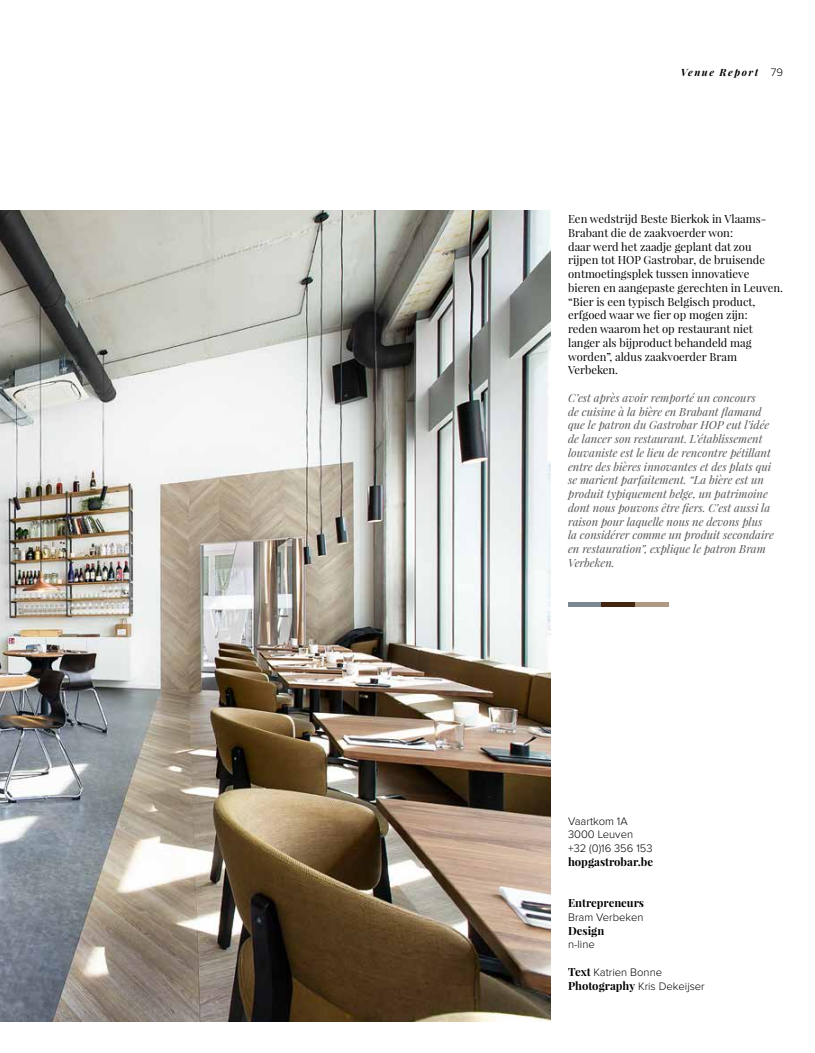
<style>
.page{position:relative;width:815px;height:1053px;background:#fff}
.page>*{position:absolute;margin:0;border:0;box-sizing:border-box;transform-origin:0 0}
.t1{font:italic 11.25px/13.8px "Playfair Display";color:#565655}
.t2{font:11.25px/13.8px "Playfair Display";color:#000}
.t3{font:300 11.25px/13.8px "Proxima Nova";color:#000}
.t4{font:700 11.25px "Playfair Display";color:#000}
.t5{font:italic 700 10px "Playfair Display";letter-spacing:.15em;color:#000}
.s1{font-family:"Proxima Nova";font-weight:300;font-style:normal;font-size:11.25px}
.s2{font-family:"Playfair Display";font-weight:700}
</style>
<div class="page">
<img style="left:0;top:211px;width:550px;height:809px">
<hr style="left:568px;top:602px;width:34px;height:4px;background:#7c8891">
<hr style="left:602px;top:602px;width:33px;height:4px;background:#44250f">
<hr style="left:635px;top:602px;width:34px;height:4px;background:#ae9a83">
<p class="t5" style="left:681px;top:65px;width:104px">Venue Report <span class="s1">79</span></p>
<p class="t2" style="left:568px;top:212px;width:216px">Een wedstrijd Beste Bierkok in Vlaams-Brabant die de zaakvoerder won:<br>daar werd het zaadje geplant dat zou rijpen tot HOP Gastrobar, de bruisende ontmoetingsplek tussen innovatieve bieren en aangepaste gerechten in Leuven. “Bier is een typisch Belgisch product, erfgoed waar we fier op mogen zijn:<br>reden waarom het op restaurant niet langer als bijproduct behandeld mag worden”, aldus zaakvoerder Bram Verbeken.</p>
<p class="t1" style="left:568px;top:390px;width:207px">C’est après avoir remporté un concours<br>de cuisine à la bière en Brabant flamand que le patron du Gastrobar HOP eut l’idée de lancer son restaurant. L’établissement louvaniste est le lieu de rencontre pétillant entre des bières innovantes et des plats qui se marient parfaitement. “La bière est un produit typiquement belge, un patrimoine dont nous pouvons être fiers. C’est aussi la raison pour laquelle nous ne devons plus la considérer comme un produit secondaire en restauration”, explique le patron Bram Verbeken.</p>
<p class="t3" style="left:568px;top:814px;width:86px">Vaartkom 1A<br>3000 Leuven +32 (0)16 356 153</p>
<p class="t4" style="left:568px;top:854px;width:86px">hopgastrobar.be</p>
<p class="t4" style="left:568px;top:895px;width:78px">Entrepreneurs</p>
<p class="t3" style="left:568px;top:910px;width:77px">Bram Verbeken</p>
<p class="t4" style="left:568px;top:923px;width:38px">Design</p>
<p class="t3" style="left:568px;top:938px;width:28px">n-line</p>
<p class="t3" style="left:568px;top:965px;width:138px"><span class="s2">Text</span> Katrien Bonne<br><span class="s2">Photography</span> Kris Dekeijser</p>
</div>
